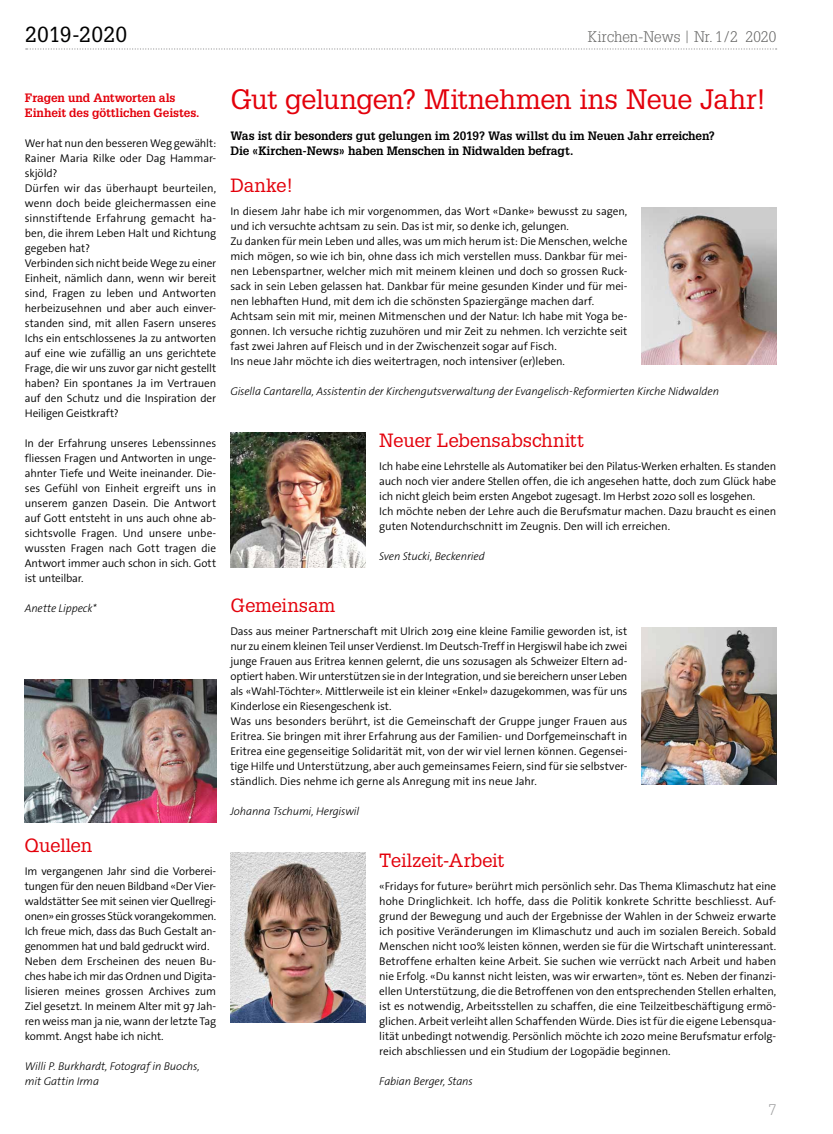
<style>
.page{position:relative;width:833px;height:1134px;background:#fff}
.page>*{position:absolute;margin:0;border:0;box-sizing:border-box;transform-origin:0 0}
.t1{font:27.5px "Glypha LT Std";letter-spacing:-.02em;color:#e3000b}
.t2{font:21.25px "Glypha LT Std";letter-spacing:.01em;color:#000}
.t3{font:18.75px "Glypha LT Std";letter-spacing:-.01em;color:#e3000b}
.t4{font:300 15px "Glypha LT Std";color:#626261}
.t5{font:300 15px "Glypha LT Std";color:#9c9c9d}
.t6{font:700 11.88px/15px "Glypha LT Std";letter-spacing:-.01em;color:#000}
.t7{font:700 11.88px/15px "Glypha LT Std";letter-spacing:-.01em;color:#e3000b}
.t8{font:300 11.25px/15px "The Sans Os F";letter-spacing:-.01em;color:#000}
.t9{font:italic 300 11.25px/15px "The Sans Os F";letter-spacing:-.01em;color:#000}
</style>
<div class="page">
<svg style="left:26px;top:48px;width:750px;height:2px"></svg>
<img style="left:641px;top:207px;width:135px;height:158px">
<img style="left:641px;top:627px;width:135px;height:158px">
<img style="left:230px;top:853px;width:135px;height:169px">
<img style="left:230px;top:432px;width:135px;height:135px">
<img style="left:25px;top:679px;width:191px;height:143px">
<h2 class="t2" style="left:25px;top:22px;width:104px">2019-2020</h2>
<h3 class="t4" style="left:588px;top:28px;width:190px">Kirchen-News <sup>|</sup> Nr. 1/2 2020</h3>
<p class="t7" style="left:25px;top:90px;width:176px">Fragen und Antworten als<br>Einheit des göttlichen Geistes.</p>
<p class="t8" style="left:25px;top:136px;width:193px">Wer hat nun den besseren Weg gewählt:<br>Rainer Maria Rilke oder Dag Hammar&shy;skjöld?<br>Dürfen wir das überhaupt beurteilen, wenn doch beide gleichermassen eine sinnstiftende Erfahrung gemacht ha&shy;ben, die ihrem Leben Halt und Richtung gegeben hat?<br>Verbinden sich nicht beide Wege zu einer Einheit, nämlich dann, wenn wir bereit sind, Fragen zu leben und Antworten herbeizusehnen und aber auch einver&shy;standen sind, mit allen Fasern unseres Ichs ein entschlossenes Ja zu antworten auf eine wie zufällig an uns gerichtete Frage, die wir uns zuvor gar nicht gestellt haben? Ein spontanes Ja im Vertrauen auf den Schutz und die Inspiration der Heiligen Geistkraft?</p>
<p class="t8" style="left:25px;top:436px;width:193px;text-align:justify">In der Erfahrung unseres Lebenssinnes fliessen Fragen und Antworten in unge&shy;ahnter Tiefe und Weite ineinander. Die&shy;ses Gefühl von Einheit ergreift uns in unserem ganzen Dasein. Die Antwort auf Gott entsteht in uns auch ohne ab&shy;sichtsvolle Fragen. Und unsere unbe&shy;wussten Fragen nach Gott tragen die Antwort immer auch schon in sich. Gott ist unteilbar.</p>
<p class="t9" style="left:25px;top:601px;width:73px">Anette Lippeck*</p>
<h3 class="t3" style="left:25px;top:834px;width:69px">Quellen</h3>
<p class="t8" style="left:25px;top:863px;width:193px">Im vergangenen Jahr sind die Vorberei&shy;tungen für den neuen Bildband «Der Vier&shy;waldstätter See mit seinen vier Quellregi&shy;onen» ein grosses Stück vorangekommen.<br>Ich freue mich, dass das Buch Gestalt an&shy;genommen hat und bald gedruckt wird.<br>Neben dem Erscheinen des neuen Bu&shy;ches habe ich mir das Ordnen und Digita&shy;lisieren meines grossen Archives zum Ziel gesetzt. In meinem Alter mit 97 Jah&shy;ren weiss man ja nie, wann der letzte Tag kommt. Angst habe ich nicht.</p>
<p class="t9" style="left:25px;top:1058px;width:176px">Willi P. Burkhardt, Fotograf in Buochs, mit Gattin Irma</p>
<h1 class="t1" style="left:230px;top:83px;width:537px">Gut gelungen? Mitnehmen ins Neue Jahr!</h1>
<p class="t6" style="left:230px;top:128px;width:486px">Was ist dir besonders gut gelungen im 2019? Was willst du im Neuen Jahr erreichen?<br>Die «Kirchen-News» haben Menschen in Nidwalden befragt.</p>
<h3 class="t3" style="left:230px;top:174px;width:64px">Danke!</h3>
<p class="t8" style="left:230px;top:203px;width:398px">In diesem Jahr habe ich mir vorgenommen, das Wort «Danke» bewusst zu sagen, und ich versuchte achtsam zu sein. Das ist mir, so denke ich, gelungen.<br>Zu danken für mein Leben und alles, was um mich herum ist: Die Menschen, welche mich mögen, so wie ich bin, ohne dass ich mich verstellen muss. Dankbar für mei&shy;nen Lebenspartner, welcher mich mit meinem kleinen und doch so grossen Ruck&shy;sack in sein Leben gelassen hat. Dankbar für meine gesunden Kinder und für mei&shy;nen lebhaften Hund, mit dem ich die schönsten Spaziergänge machen darf.<br>Achtsam sein mit mir, meinen Mitmenschen und der Natur: Ich habe mit Yoga be&shy;gonnen. Ich versuche richtig zuzuhören und mir Zeit zu nehmen. Ich verzichte seit fast zwei Jahren auf Fleisch und in der Zwischenzeit sogar auf Fisch.<br>Ins neue Jahr möchte ich dies weitertragen, noch intensiver (er)leben.</p>
<p class="t9" style="left:230px;top:383px;width:490px">Gisella Cantarella, Assistentin der Kirchengutsverwaltung der Evangelisch-Reformierten Kirche Nidwalden</p>
<h3 class="t3" style="left:379px;top:429px;width:206px">Neuer Lebensabschnitt</h3>
<p class="t8" style="left:379px;top:458px;width:398px">Ich habe eine Lehrstelle als Automatiker bei den Pilatus-Werken erhalten. Es standen auch noch vier andere Stellen offen, die ich angesehen hatte, doch zum Glück habe ich nicht gleich beim ersten Angebot zugesagt. Im Herbst 2020 soll es losgehen.<br>Ich möchte neben der Lehre auch die Berufsmatur machen. Dazu braucht es einen guten Notendurchschnitt im Zeugnis. Den will ich erreichen.</p>
<p class="t9" style="left:379px;top:548px;width:107px">Sven Stucki, Beckenried</p>
<h3 class="t3" style="left:230px;top:594px;width:106px">Gemeinsam</h3>
<p class="t8" style="left:230px;top:623px;width:398px">Dass aus meiner Partnerschaft mit Ulrich 2019 eine kleine Familie geworden ist, ist nur zu einem kleinen Teil unser Verdienst. Im Deutsch-Treff in Hergiswil habe ich zwei junge Frauen aus Eritrea kennen gelernt, die uns sozusagen als Schweizer Eltern ad&shy;optiert haben. Wir unterstützen sie in der Integration, und sie bereichern unser Leben als «Wahl-Töchter». Mittlerweile ist ein kleiner «Enkel» dazugekommen, was für uns Kinderlose ein Riesengeschenk ist.<br>Was uns besonders berührt, ist die Gemeinschaft der Gruppe junger Frauen aus Eritrea. Sie bringen mit ihrer Erfahrung aus der Familien- und Dorfgemeinschaft in Eritrea eine gegenseitige Solidarität mit, von der wir viel lernen können. Gegensei&shy;tige Hilfe und Unterstützung, aber auch gemeinsames Feiern, sind für sie selbstver&shy;ständlich. Dies nehme ich gerne als Anregung mit ins neue Jahr.</p>
<p class="t9" style="left:230px;top:803px;width:130px">Johanna Tschumi, Hergiswil</p>
<h3 class="t3" style="left:379px;top:849px;width:126px">Teilzeit-Arbeit</h3>
<p class="t8" style="left:379px;top:878px;width:398px;text-align:justify">«Fridays for future» berührt mich persönlich sehr. Das Thema Klimaschutz hat eine hohe Dringlichkeit. Ich hoffe, dass die Politik konkrete Schritte beschliesst. Auf&shy;grund der Bewegung und auch der Ergebnisse der Wahlen in der Schweiz erwarte ich positive Veränderungen im Klimaschutz und auch im sozialen Bereich. Sobald Menschen nicht 100% leisten können, werden sie für die Wirtschaft uninteressant.<br>Betroffene erhalten keine Arbeit. Sie suchen wie verrückt nach Arbeit und haben nie Erfolg. «Du kannst nicht leisten, was wir erwarten», tönt es. Neben der finanzi&shy;ellen Unterstützung, die die Betroffenen von den entsprechenden Stellen erhalten, ist es notwendig, Arbeitsstellen zu schaffen, die eine Teilzeitbeschäftigung ermö&shy;glichen. Arbeit verleiht allen Schaffenden Würde. Dies ist für die eigene Lebensqua&shy;lität unbedingt notwendig. Persönlich möchte ich 2020 meine Berufsmatur erfolg&shy;reich abschliessen und ein Studium der Logopädie beginnen.</p>
<p class="t9" style="left:379px;top:1073px;width:95px">Fabian Berger, Stans</p>
<h3 class="t5" style="left:768px;top:1101px;width:9px">7</h3>
</div>
